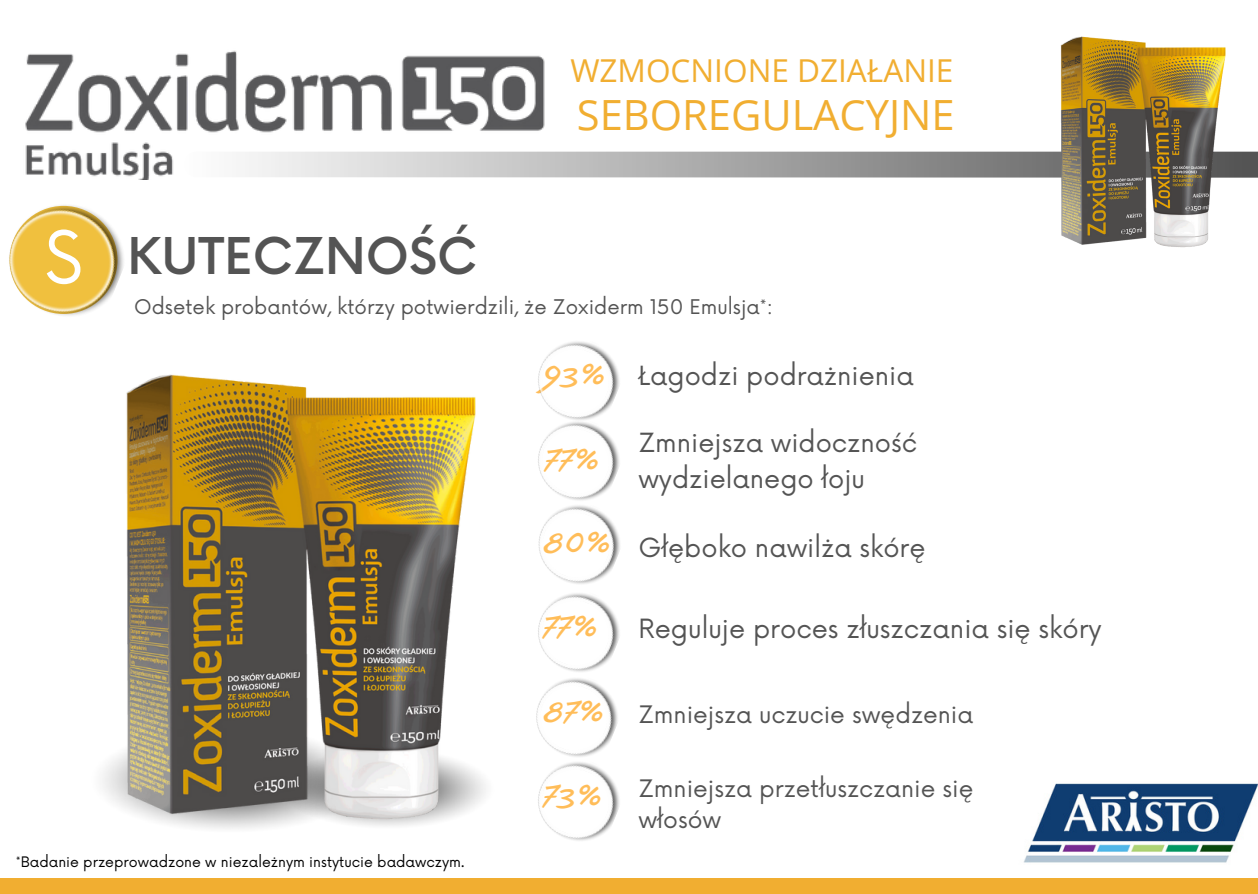
<style>
.page{position:relative;width:1258px;height:894px;background:#fff}
.page>*{position:absolute;margin:0;border:0;box-sizing:border-box;transform-origin:0 0}
.t1{font:500 49.2px "Now";color:#545454}
.t2{font:41.7px "Open Sans";color:#f1ae31}
.t3{font:300 34.2px "Another Shabby";color:#ffbd59}
.t4{font:31.5px "Open Sans";color:#f1ae31}
.t5{font:25.8px/35.7px "Now";color:#545454}
.t6{font:23.4px/31.2px "Now";color:#545454}
.t7{font:19.8px "Now";color:#545454}
.t8{font:14.1px "Now";color:#000}
.s1{font-weight:400;font-size:71.1px;color:#fff}
</style>
<div class="page">
<div style="left:0;top:877px;width:1258px;height:16px;background:#f1ae31"></div>
<img style="left:1024px;top:783px;width:234px;height:80px">
<img style="left:38px;top:374px;width:486px;height:504px">
<img style="left:9px;top:205px;width:115px;height:111px">
<img style="left:523px;top:341px;width:97px;height:65px">
<img style="left:523px;top:406px;width:97px;height:83px">
<img style="left:523px;top:489px;width:97px;height:88px">
<img style="left:523px;top:577px;width:97px;height:85px">
<img style="left:521px;top:662px;width:97px;height:108px">
<img style="left:523px;top:746px;width:97px;height:108px">
<svg style="left:546px;top:152px;width:712px;height:26px;background:#9e9e9e"></svg>
<img style="left:25px;top:50px;width:521px;height:129px">
<img style="left:1019px;top:36px;width:229px;height:212px">
<h1 class="t1" style="left:44px;top:229px;width:434px"><span class="s1">S</span> KUTECZNOŚĆ</h1>
<p class="t4" style="left:570px;top:49px;width:385px">WZMOCNIONE DZIAŁANIE</p>
<h2 class="t2" style="left:577px;top:85px;width:379px">SEBOREGULACYJNE</h2>
<p class="t7" style="left:134px;top:295px;width:640px">Odsetek probantów, którzy potwierdzili, że Zoxiderm 150 Emulsja*:</p>
<p class="t8" style="left:16px;top:854px;width:450px">*Badanie przeprowadzone w niezależnym instytucie badawczym.</p>
<h3 class="t3" style="left:546px;top:354px;width:62px">93%</h3>
<h3 class="t3" style="left:546px;top:439px;width:56px">77%</h3>
<h3 class="t3" style="left:546px;top:522px;width:68px">80%</h3>
<h3 class="t3" style="left:544px;top:606px;width:56px">77%</h3>
<h3 class="t3" style="left:546px;top:691px;width:61px">87%</h3>
<h3 class="t3" style="left:544px;top:775px;width:61px">73%</h3>
<p class="t5" style="left:638px;top:359px;width:277px">Łagodzi podrażnienia</p>
<p class="t5" style="left:638px;top:426px;width:280px">Zmniejsza widoczność wydzielanego łoju</p>
<p class="t5" style="left:638px;top:530px;width:289px">Głęboko nawilża skórę</p>
<p class="t5" style="left:638px;top:612px;width:465px">Reguluje proces złuszczania się skóry</p>
<p class="t6" style="left:638px;top:699px;width:336px">Zmniejsza uczucie swędzenia</p>
<p class="t6" style="left:638px;top:773px;width:337px">Zmniejsza przetłuszczanie się włosów</p>
</div>
